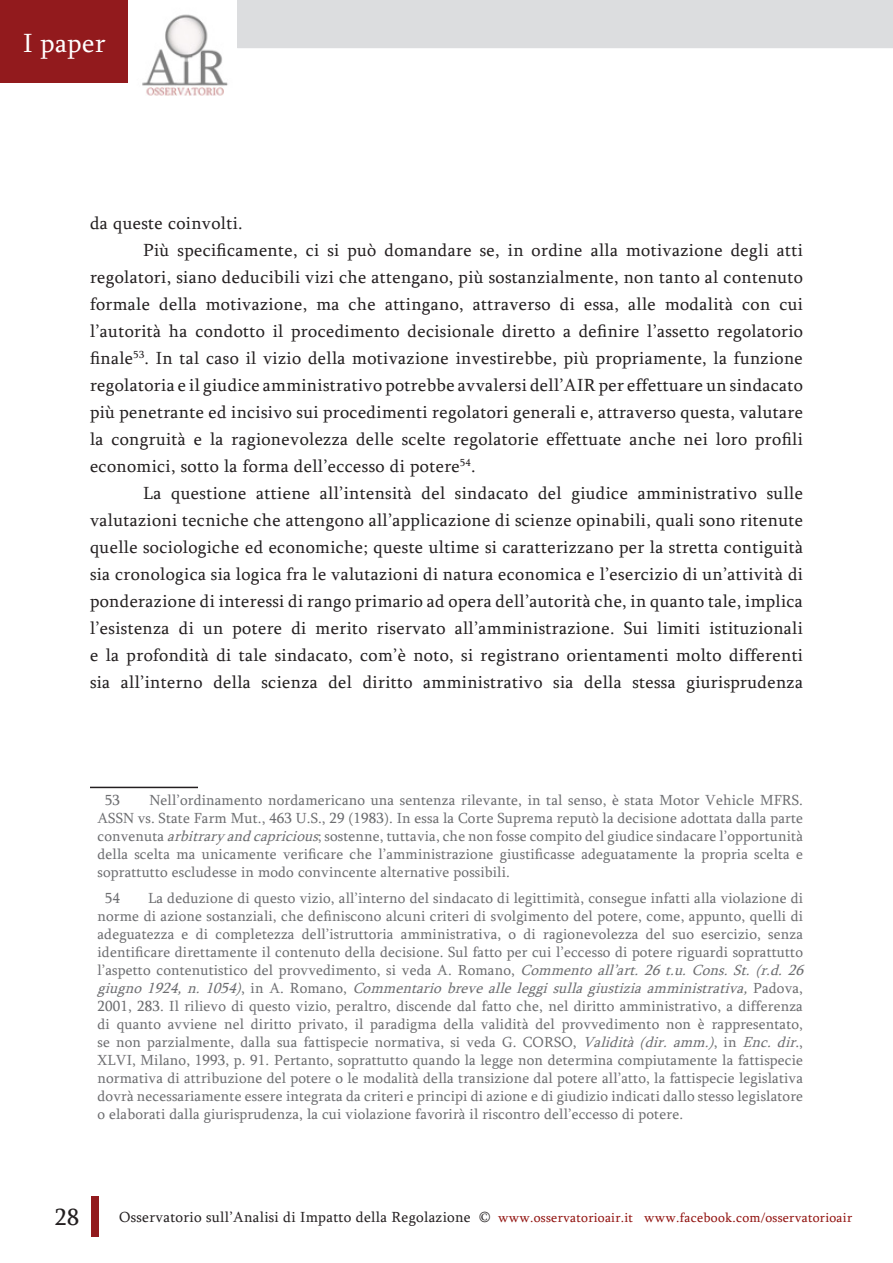
<style>
.page{position:relative;width:893px;height:1263px;background:#fff}
.page>*{position:absolute;margin:0;border:0;box-sizing:border-box;transform-origin:0 0}
.t1{font:27px "Sylfaen";letter-spacing:.02em;color:#fff}
.t2{font:24px "Sylfaen";color:#231f20}
.Note_testo{font:18px/27px "Sylfaen";letter-spacing:.02em;color:#231f20;text-align:justify}
.Note_testo-2{font:15px/18px "Sylfaen";letter-spacing:.01em;color:#6c6d70;text-align:justify}
.t3{font:13.5px "Sylfaen";letter-spacing:.02em;color:#91120f}
.s1{font-style:italic}
.s2{font-size:15px;color:#231f20}
</style>
<div class="page">
<img style="left:142px;top:0;width:96px;height:96px">
<div style="left:92px;top:1196px;width:7px;height:41px;background:#921a1d"></div>
<div style="left:0;top:0;width:127px;height:83px;background:#921a1d"></div>
<div style="left:238px;top:0;width:655px;height:48px;background:#dcdddf"></div>
<hr style="left:90px;top:787px;width:108px;height:1px;background:#231f20">
<h1 class="t1" style="left:23px;top:25px;width:84px">I paper</h1>
<p class="Note_testo" style="left:90px;top:209px;width:154px">da queste coinvolti.</p>
<p class="Note_testo" style="left:90px;top:236px;width:715px;text-indent:53px">Più specificamente, ci si può domandare se, in ordine alla motivazione degli atti regolatori, siano deducibili vizi che attengano, più sostanzialmente, non tanto al contenuto formale della motivazione, ma che attingano, attraverso di essa, alle modalità con cui l’autorità ha condotto il procedimento decisionale diretto a definire l’assetto regolatorio finale<sup>53</sup>. In tal caso il vizio della motivazione investirebbe, più propriamente, la funzione regolatoria e il giudice amministrativo potrebbe avvalersi dell’AIR per effettuare un sindacato più penetrante ed incisivo sui procedimenti regolatori generali e, attraverso questa, valutare la congruità e la ragionevolezza delle scelte regolatorie effettuate anche nei loro profili economici, sotto la forma dell’eccesso di potere<sup>54</sup>.</p>
<p class="Note_testo" style="left:90px;top:479px;width:715px;text-indent:53px">La questione attiene all’intensità del sindacato del giudice amministrativo sulle valutazioni tecniche che attengono all’applicazione di scienze opinabili, quali sono ritenute quelle sociologiche ed economiche; queste ultime si caratterizzano per la stretta contiguità sia cronologica sia logica fra le valutazioni di natura economica e l’esercizio di un’attività di ponderazione di interessi di rango primario ad opera dell’autorità che, in quanto tale, implica l’esistenza di un potere di merito riservato all’amministrazione. Sui limiti istituzionali e la profondità di tale sindacato, com’è noto, si registrano orientamenti molto differenti sia all’interno della scienza del diritto amministrativo sia della stessa giurisprudenza</p>
<p class="Note_testo-2" style="left:98px;top:791px;width:707px;text-indent:52px">Nell’ordinamento nordamericano una sentenza rilevante, in tal senso, è stata Motor Vehicle MFRS.<br>ASSN vs. State Farm Mut., 463 U.S., 29 (1983). In essa la Corte Suprema reputò la decisione adottata dalla parte convenuta <span class="s1">arbitraryandcapricious</span>; sostenne, tuttavia, che non fosse compito del giudice sindacare l’opportunità della scelta ma unicamente verificare che l’amministrazione giustificasse adeguatamente la propria scelta e soprattutto escludesse in modo convincente alternative possibili.</p>
<p class="Note_testo-2" style="left:105px;top:888px;width:17px">54</p>
<p class="Note_testo-2" style="left:105px;top:791px;width:17px">53</p>
<p class="Note_testo-2" style="left:98px;top:888px;width:712px;text-align:left;text-indent:51px">La deduzione di questo vizio, all’interno del sindacato di legittimità, consegue infatti alla violazione di norme di azione sostanziali, che definiscono alcuni criteri di svolgimento del potere, come, appunto, quelli di adeguatezza e di completezza dell’istruttoria amministrativa, o di ragionevolezza del suo esercizio, senza identificare direttamente il contenuto della decisione. Sul fatto per cui l’eccesso di potere riguardi soprattutto l’aspetto contenutistico del provvedimento, si veda A. Romano, <span class="s1">Commentoall’art.26t.u.Cons.St.(r.d.26 giugno1924,n.1054)</span>, i n A . R o m a n o , <span class="s1">Commentariobrevealleleggisullagiustiziaamministrativa,</span>P a d o v a , 2001, 283. Il rilievo di questo vizio, peraltro, discende dal fatto che, nel diritto amministrativo, a differenza di quanto avviene nel diritto privato, il paradigma della validità del provvedimento non è rappresentato, se non parzialmente, dalla sua fattispecie normativa, si veda G. CORSO, <span class="s1">Validità (dir. amm.)</span>, in <span class="s1">Enc. dir</span>., XLVI, Milano, 1993, p. 91. Pertanto, soprattutto quando la legge non determina compiutamente la fattispecie normativa di attribuzione del potere o le modalità della transizione dal potere all’atto, la fattispecie legislativa dovrà necessariamente essere integrata da criteri e principi di azione e di giudizio indicati dallo stesso legislatore o elaborati dalla giurisprudenza, la cui violazione favorirà il riscontro dell’eccesso di potere.</p>
<h2 class="t2" style="left:55px;top:1201px;width:26px">28</h2>
<p class="t3" style="left:119px;top:1208px;width:734px"><span class="s2">Osservatorio sull’Analisi di Impatto della Regolazione ©</span> www.osservatorioair.it www.facebook.com/osservatorioair</p>
</div>
